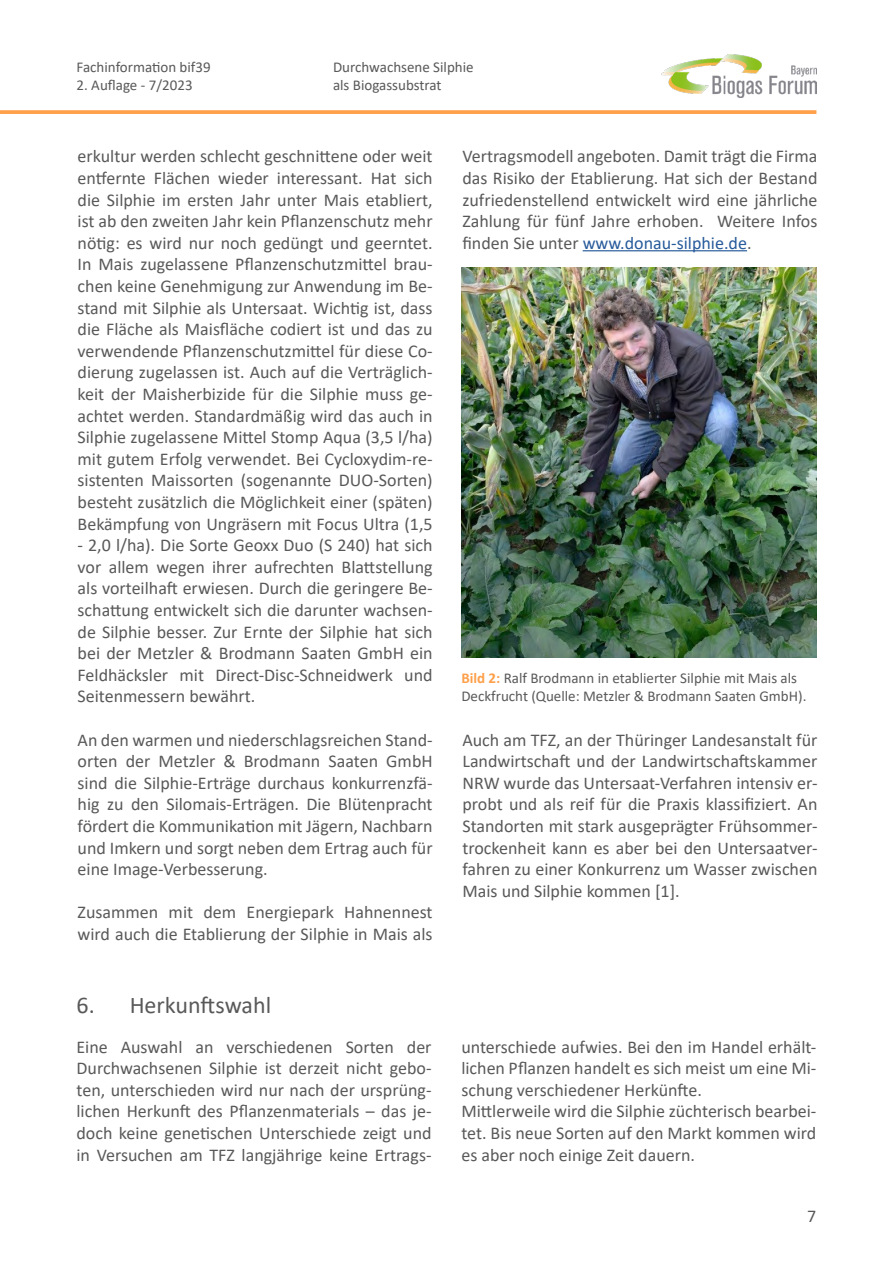
<style>
.page{position:relative;width:893px;height:1263px;background:#fff}
.page>*{position:absolute;margin:0;border:0;box-sizing:border-box;transform-origin:0 0}
.t1{font:24px "Calibri";color:#595959}
.t2{font:18px/21.6px "Calibri";color:#595959;text-align:justify}
.t3{font:15px/18px "Calibri";color:#595959}
.s1{color:#275b9b}
.s2{font-weight:700;color:#ffa04a}
</style>
<div class="page">
<svg style="left:0;top:110px;width:816px;height:4px;background:#ffa554"></svg>
<img style="left:661px;top:54px;width:155px;height:43px">
<hr style="left:583px;top:250px;width:164px;height:1px;background:#275b9b">
<img style="left:461px;top:268px;width:355px;height:390px">
<p class="t3" style="left:77px;top:58px;width:136px">Fachinformation bif39</p>
<p class="t3" style="left:77px;top:76px;width:118px">2. Auflage - 7/2023</p>
<p class="t3" style="left:333px;top:58px;width:142px">Durchwachsene Silphie als Biogassubstrat</p>
<p class="t2" style="left:78px;top:145px;width:357px">erkultur werden schlecht geschnittene oder weit entfernte Flächen wieder interessant. Hat sich die Silphie im ersten Jahr unter Mais etabliert, ist ab den zweiten Jahr kein Pflanzenschutz mehr nötig: es wird nur noch gedüngt und geerntet.<br>In Mais zugelassene Pflanzenschutzmittel brau&shy;chen keine Genehmigung zur Anwendung im Be&shy;stand mit Silphie als Untersaat. Wichtig ist, dass die Fläche als Maisfläche codiert ist und das zu verwendende Pflanzenschutzmittel für diese Co&shy;dierung zugelassen ist. Auch auf die Verträglich&shy;keit der Maisherbizide für die Silphie muss ge&shy;achtet werden. Standardmäßig wird das auch in Silphie zugelassene Mittel Stomp Aqua (3,5 l/ha) mit gutem Erfolg verwendet. Bei Cycloxydim-re&shy;sistenten Maissorten (sogenannte DUO-Sorten) besteht zusätzlich die Möglichkeit einer (späten)<br>Bekämpfung von Ungräsern mit Focus Ultra (1,5</p>
<p class="t2" style="left:78px;top:534px;width:357px">- 2,0 l/ha). Die Sorte Geoxx Duo (S 240) hat sich vor allem wegen ihrer aufrechten Blattstellung als vorteilhaft erwiesen. Durch die geringere Be&shy;schattung entwickelt sich die darunter wachsen&shy;de Silphie besser. Zur Ernte der Silphie hat sich bei der Metzler &amp; Brodmann Saaten GmbH ein Feldhäcksler mit Direct-Disc-Schneidwerk und Seitenmessern bewährt.</p>
<p class="t2" style="left:78px;top:728px;width:357px">An den warmen und niederschlagsreichen Stand&shy;orten der Metzler &amp; Brodmann Saaten GmbH sind die Silphie-Erträge durchaus konkurrenzfä&shy;hig zu den Silomais-Erträgen. Die Blütenpracht fördert die Kommunikation mit Jägern, Nachbarn und Imkern und sorgt neben dem Ertrag auch für eine Image-Verbesserung.</p>
<p class="t2" style="left:78px;top:901px;width:357px">Zusammen mit dem Energiepark Hahnennest wird auch die Etablierung der Silphie in Mais als</p>
<p class="t2" style="left:462px;top:145px;width:357px">Vertragsmodell angeboten. Damit trägt die Firma das Risiko der Etablierung. Hat sich der Bestand zufriedenstellend entwickelt wird eine jährliche Zahlung für fünf Jahre erhoben. Weitere Infos finden Sie unter <span class="s1">www.donau-silphie.de</span>.</p>
<p class="t3" style="left:461px;top:668px;width:347px"><span class="s2">Bild 2:</span> Ralf Brodmann in etablierter Silphie mit Mais als<br>Deckfrucht (Quelle: Metzler &amp; Brodmann Saaten GmbH).</p>
<p class="t2" style="left:462px;top:728px;width:357px">Auch am TFZ, an der Thüringer Landesanstalt für Landwirtschaft und der Landwirtschaftskammer NRW wurde das Untersaat-Verfahren intensiv er&shy;probt und als reif für die Praxis klassifiziert. An Standorten mit stark ausgeprägter Frühsommer&shy;trockenheit kann es aber bei den Untersaatver&shy;fahren zu einer Konkurrenz um Wasser zwischen Mais und Silphie kommen [1].</p>
<h1 class="t1" style="left:77px;top:988px;width:196px">6. Herkunftswahl</h1>
<p class="t2" style="left:77px;top:1035px;width:357px">Eine Auswahl an verschiedenen Sorten der Durchwachsenen Silphie ist derzeit nicht gebo&shy;ten, unterschieden wird nur nach der ursprüng&shy;lichen Herkunft des Pflanzenmaterials – das je&shy;doch keine genetischen Unterschiede zeigt und in Versuchen am TFZ langjährige keine Ertrags-</p>
<p class="t2" style="left:461px;top:1035px;width:357px;text-align:left">unterschiede aufwies. Bei den im Handel erhält&shy;lichen Pflanzen handelt es sich meist um eine Mi&shy;schung verschiedener Herkünfte.<br>Mittlerweile wird die Silphie züchterisch bearbei&shy;tet. Bis neue Sorten auf den Markt kommen wird es aber noch einige Zeit dauern.</p>
<p class="t2" style="left:807px;top:1205px;width:11px">7</p>
</div>
